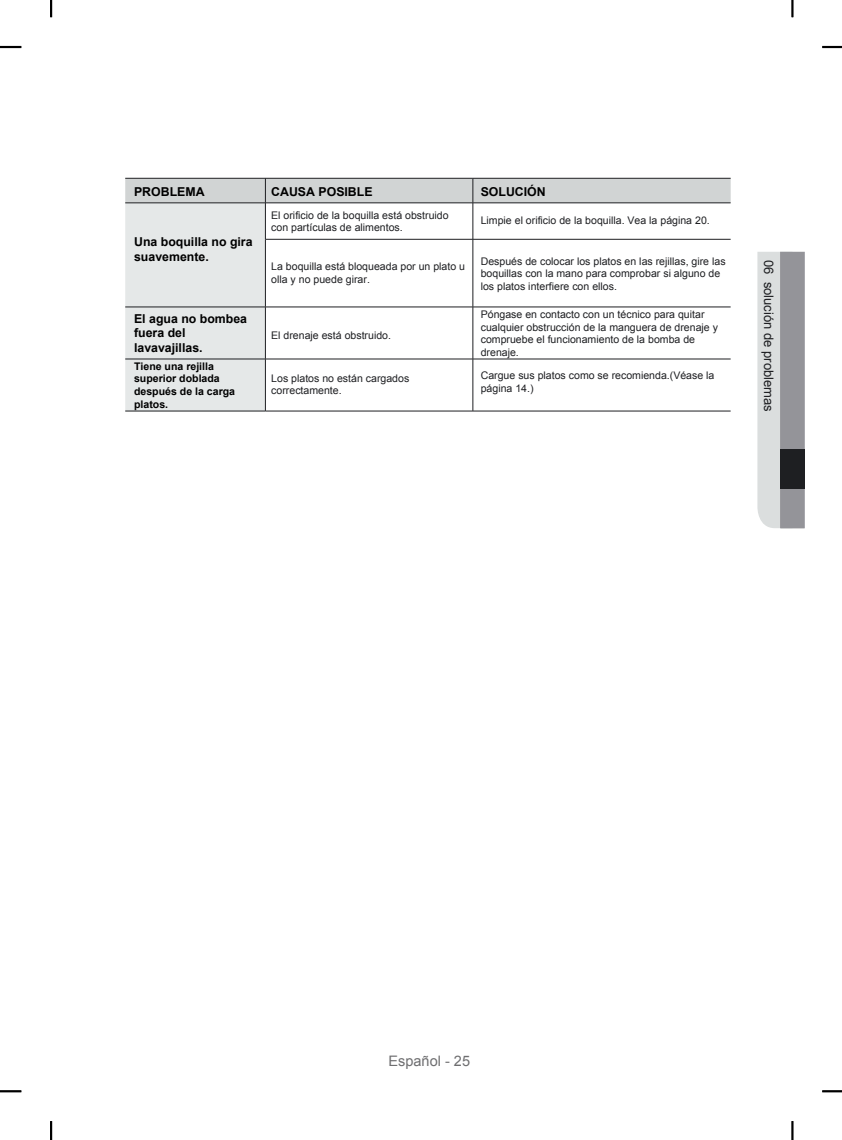
<style>
.page{position:relative;width:842px;height:1140px;background:#fff}
.page>*{position:absolute;margin:0;border:0;box-sizing:border-box;transform-origin:0 0}
.t1{font:14.35px "Arial";color:#6e6e70}
.t2{font:13.12px "Arial";color:#1e1f22}
.t3{font:700 12.25px/14.7px "Arial";color:#000}
.t4{font:10.5px/12.6px "Arial";color:#1e1f22}
.t5{font:700 10.5px/12.6px "Arial";color:#000}
</style>
<div class="page">
<svg style="left:125px;top:178px;width:605px;height:232px"></svg>
<hr style="left:125px;top:202px;width:605px;height:1px;background:#1e1f22">
<hr style="left:265px;top:203px;width:1px;height:36px;background:#1e1f22">
<hr style="left:472px;top:203px;width:1px;height:36px;background:#1e1f22">
<hr style="left:265px;top:239px;width:1px;height:68px;background:#1e1f22">
<hr style="left:472px;top:239px;width:1px;height:68px;background:#1e1f22">
<hr style="left:265px;top:307px;width:1px;height:52px;background:#1e1f22">
<hr style="left:472px;top:307px;width:1px;height:52px;background:#1e1f22">
<hr style="left:265px;top:359px;width:1px;height:52px;background:#1e1f22">
<hr style="left:472px;top:359px;width:1px;height:52px;background:#1e1f22">
<hr style="left:125px;top:306px;width:140px;height:1px;background:#1e1f22">
<hr style="left:125px;top:358px;width:140px;height:1px;background:#1e1f22">
<hr style="left:125px;top:410px;width:140px;height:1px;background:#1e1f22">
<hr style="left:265px;top:239px;width:465px;height:1px;background:#1e1f22">
<hr style="left:265px;top:306px;width:465px;height:1px;background:#1e1f22">
<hr style="left:265px;top:358px;width:465px;height:1px;background:#1e1f22">
<hr style="left:265px;top:410px;width:465px;height:1px;background:#1e1f22">
<svg style="left:757px;top:252px;width:48px;height:276px;background:#bbbcbe"></svg>
<div style="left:780px;top:449px;width:25px;height:39px;background:#1e1f22"></div>
<hr style="left:0;top:46px;width:21px;height:2px;background:#000">
<hr style="left:822px;top:46px;width:20px;height:2px;background:#000">
<hr style="left:0;top:1089px;width:21px;height:3px;background:#000">
<hr style="left:822px;top:1089px;width:20px;height:3px;background:#000">
<svg style="left:0;top:1090px;width:21px;height:1px"></svg>
<svg style="left:822px;top:1090px;width:20px;height:1px"></svg>
<svg style="left:50px;top:0;width:2px;height:17px"></svg>
<svg style="left:50px;top:1121px;width:2px;height:18px"></svg>
<svg style="left:791px;top:0;width:2px;height:17px"></svg>
<svg style="left:791px;top:1121px;width:2px;height:18px"></svg>
<p class="t3" style="left:134px;top:184px;width:72px">PROBLEMA</p>
<p class="t3" style="left:134px;top:235px;width:120px">Una boquilla no gira suavemente.</p>
<p class="t3" style="left:134px;top:311px;width:115px">El agua no bombea fuera del lavavajillas.</p>
<p class="t5" style="left:134px;top:360px;width:102px">Tiene una rejilla superior doblada después de la carga platos.</p>
<p class="t3" style="left:271px;top:184px;width:103px">CAUSA POSIBLE</p>
<p class="t4" style="left:271px;top:209px;width:179px">El orificio de la boquilla está obstruido con partículas de alimentos.</p>
<p class="t4" style="left:271px;top:260px;width:195px">La boquilla está bloqueada por un plato u olla y no puede girar.</p>
<p class="t4" style="left:271px;top:329px;width:121px">El drenaje está obstruido.</p>
<p class="t4" style="left:271px;top:371px;width:139px">Los platos no están cargados correctamente.</p>
<p class="t3" style="left:481px;top:184px;width:67px">SOLUCIÓN</p>
<p class="t4" style="left:481px;top:214px;width:230px">Limpie el orificio de la boquilla. Vea la página 20.</p>
<p class="t4" style="left:481px;top:255px;width:246px">Después de colocar los platos en las rejillas, gire las boquillas con la mano para comprobar si alguno de los platos interfiere con ellos.</p>
<p class="t4" style="left:481px;top:308px;width:239px">Póngase en contacto con un técnico para quitar cualquier obstrucción de la manguera de drenaje y compruebe el funcionamiento de la bomba de drenaje.</p>
<p class="t4" style="left:481px;top:369px;width:235px">Cargue sus platos como se recomienda.(Véase la página 14.)</p>
<p class="t2" style="left:777px;top:260px;width:153px;rotate:90deg">06 solución de problemas</p>
<h1 class="t1" style="left:388px;top:1051px;width:83px">Español - 25</h1>
</div>
